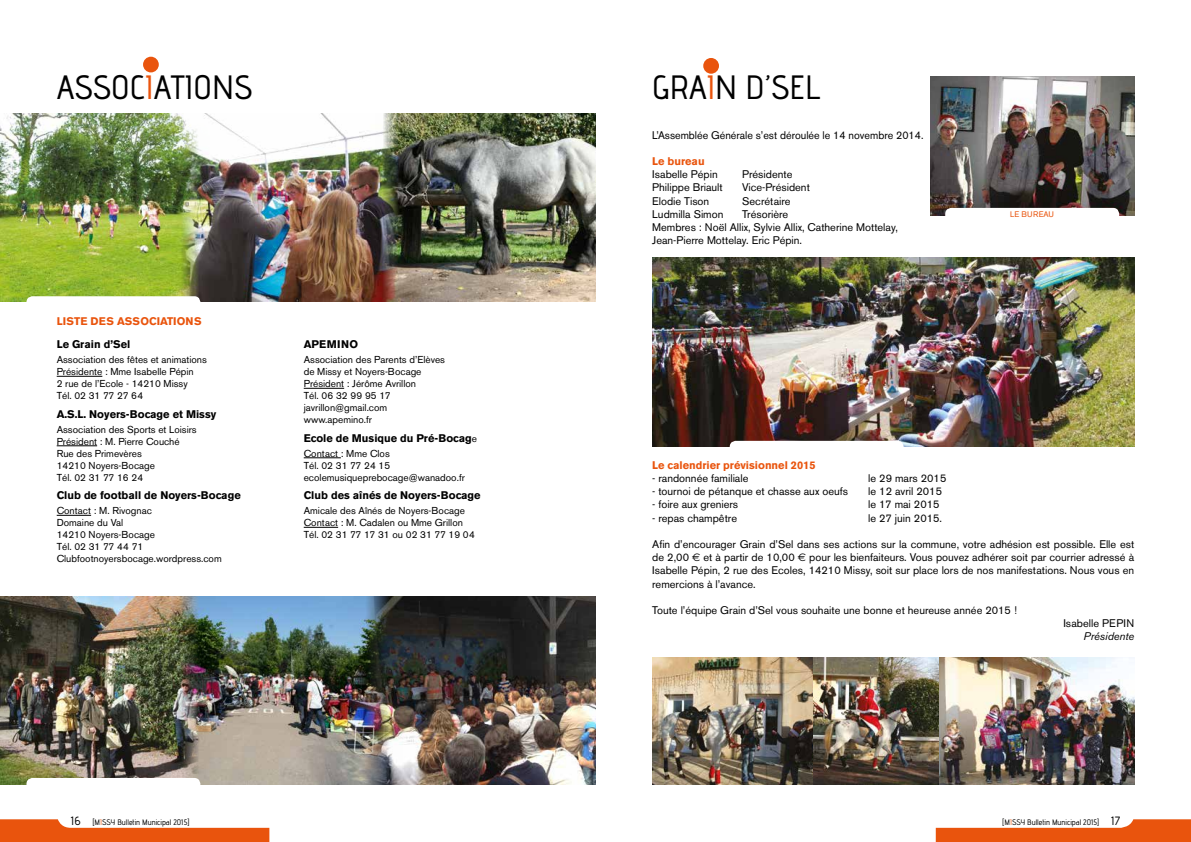
<style>
.page{position:relative;width:1191px;height:842px;background:#fff}
.page>*{position:absolute;margin:0;border:0;box-sizing:border-box;transform-origin:0 0}
.t1{font:33.7px "advent Bd 1";color:#000}
.t2{font:11px/13.2px "Akzidenz Grotesk BE";color:#000}
.t3{font:700 11px "Akzidenz Grotesk BE";color:#000}
.t4{font:700 11px "Akzidenz Grotesk BE";color:#e9540d}
.t5{font:italic 11px "Akzidenz Grotesk BE";color:#000}
.t6{font:700 11px "Akzidenz Grotesk BE";letter-spacing:.03em;color:#000}
.t7{font:10px/12px "Akzidenz Grotesk BE";color:#000}
.t8{font:8px "advent Bd 1";color:#000}
.t9{font:8px "Akzidenz Grotesk BE";letter-spacing:.02em;color:#e9540d}
.s1{color:#e9540d}
.s2{font-weight:400;font-size:10px}
.s3{font-family:"Euro Sans"}
.s4{font-size:12px}
</style>
<div class="page">
<svg style="left:0;top:819px;width:269px;height:23px"></svg>
<svg style="left:935px;top:819px;width:256px;height:23px"></svg>
<img style="left:403px;top:596px;width:192px;height:188px">
<img style="left:210px;top:113px;width:166px;height:188px">
<img style="left:210px;top:596px;width:193px;height:188px">
<div style="left:143px;top:57px;width:16px;height:15px;background:#e9540d;border-radius:50%"></div>
<img style="left:0;top:113px;width:210px;height:188px">
<img style="left:0;top:596px;width:210px;height:188px">
<img style="left:376px;top:113px;width:219px;height:188px">
<hr style="left:57px;top:376px;width:45px;height:1px;background:#000">
<hr style="left:57px;top:445px;width:40px;height:1px;background:#000">
<hr style="left:57px;top:515px;width:34px;height:1px;background:#000">
<hr style="left:304px;top:388px;width:40px;height:1px;background:#000">
<hr style="left:304px;top:457px;width:37px;height:1px;background:#000">
<hr style="left:304px;top:527px;width:34px;height:1px;background:#000">
<div style="left:26px;top:296px;width:174px;height:14px;background:#fff;border-radius:6px"></div>
<div style="left:26px;top:778px;width:174px;height:14px;background:#fff;border-radius:6px"></div>
<img style="left:652px;top:658px;width:162px;height:126px">
<img style="left:814px;top:658px;width:125px;height:126px">
<img style="left:939px;top:658px;width:195px;height:126px">
<div style="left:703px;top:58px;width:16px;height:16px;background:#e9540d;border-radius:50%"></div>
<img style="left:652px;top:258px;width:482px;height:188px">
<div style="left:729px;top:441px;width:174px;height:14px;background:#fff;border-radius:6px"></div>
<img style="left:930px;top:77px;width:204px;height:139px">
<div style="left:945px;top:208px;width:174px;height:14px;background:#fff;border-radius:6px"></div>
<h1 class="t1" style="left:57px;top:67px;width:197px">ASSOC<span class="s1">I</span>ATIONS</h1>
<p class="t4" style="left:57px;top:315px;width:146px">LISTE DES ASSOCIATIONS</p>
<p class="t3" style="left:57px;top:338px;width:75px">Le Grain d’Sel</p>
<p class="t7" style="left:57px;top:354px;width:152px">Association des fêtes et animations<br>Présidente : Mme Isabelle Pépin<br>2 rue de l’Ecole - 14210 Missy<br>Tél. 02 31 77 27 64</p>
<p class="t3" style="left:57px;top:408px;width:161px">A.S.L. Noyers-Bocage et Missy</p>
<p class="t7" style="left:57px;top:423px;width:142px">Association des Sports et Loisirs<br>Président : M. Pierre Couché<br>Rue des Primevères<br>14210 Noyers-Bocage<br>Tél. 02 31 77 16 24</p>
<p class="t3" style="left:57px;top:489px;width:186px">Club de football de Noyers-Bocage</p>
<p class="t7" style="left:57px;top:505px;width:167px">Contact : M. Rivognac<br>Domaine du Val<br>14210 Noyers-Bocage<br>Tél. 02 31 77 44 71<br>Clubfootnoyersbocage.wordpress.com</p>
<p class="t6" style="left:304px;top:338px;width:56px">APEMINO</p>
<p class="t7" style="left:304px;top:354px;width:143px">Association des Parents d’Elèves de Missy et Noyers-Bocage<br>Président : Jérôme Avrillon<br>Tél. 06 32 99 95 17 javrillon@gmail.com www.apemino.fr</p>
<p class="t3" style="left:304px;top:432px;width:175px">Ecole de Musique du Pré-Bocag<span class="s2">e</span></p>
<p class="t7" style="left:304px;top:447px;width:163px">Contact : Mme Clos<br>Tél. 02 31 77 24 15 ecolemusiqueprebocage@wanadoo.fr</p>
<p class="t3" style="left:304px;top:489px;width:178px">Club des aînés de Noyers-Bocage</p>
<p class="t7" style="left:304px;top:505px;width:173px">Amicale des Aînés de Noyers-Bocage<br>Contact : M. Cadalen ou Mme Grillon<br>Tél. 02 31 77 17 31 ou 02 31 77 19 04</p>
<h1 class="t1" style="left:652px;top:67px;width:170px">GRA<span class="s1">I</span>N D’SEL</h1>
<p class="t2" style="left:652px;top:128px;width:273px">L’Assemblée Générale s’est déroulée le 14 novembre 2014.</p>
<p class="t4" style="left:652px;top:155px;width:54px">Le bureau</p>
<p class="t2" style="left:652px;top:168px;width:67px">Isabelle Pépin</p>
<p class="t2" style="left:742px;top:168px;width:52px">Présidente</p>
<p class="t2" style="left:652px;top:181px;width:72px">Philippe Briault</p>
<p class="t2" style="left:742px;top:181px;width:69px">Vice-Président</p>
<p class="t2" style="left:652px;top:194px;width:59px">Elodie Tison</p>
<p class="t2" style="left:742px;top:194px;width:50px">Secrétaire</p>
<p class="t2" style="left:652px;top:207px;width:73px">Ludmilla Simon</p>
<p class="t2" style="left:652px;top:207px;width:247px;text-indent:90px">Trésorière<br>Membres : Noël Allix, Sylvie Allix, Catherine Mottelay,<br>Jean-Pierre Mottelay. Eric Pépin.</p>
<p class="t9" style="left:1010px;top:209px;width:45px">LE BUREAU</p>
<p class="t4" style="left:652px;top:458px;width:165px">Le calendrier prévisionnel 2015</p>
<p class="t2" style="left:652px;top:471px;width:98px">- randonnée familiale</p>
<p class="t2" style="left:868px;top:471px;width:80px">le 29 mars 2015</p>
<p class="t2" style="left:652px;top:485px;width:197px">- tournoi de pétanque et chasse aux oeufs</p>
<p class="t2" style="left:868px;top:485px;width:75px">le 12 avril 2015</p>
<p class="t2" style="left:652px;top:498px;width:87px">- foire aux greniers</p>
<p class="t2" style="left:868px;top:498px;width:73px">le 17 mai 2015</p>
<p class="t2" style="left:652px;top:511px;width:86px">- repas champêtre</p>
<p class="t2" style="left:868px;top:511px;width:75px">le 27 juin 2015.</p>
<p class="t2" style="left:652px;top:537px;width:483px;text-align:justify">Afin d’encourager Grain d’Sel dans ses actions sur la commune, votre adhésion est possible. Elle est de 2,00 <span class="s3">€</span> et à partir de 10,00 <span class="s3">€</span> pour les bienfaiteurs. Vous pouvez adhérer soit par courrier adressé à Isabelle Pépin, 2 rue des Ecoles, 14210 Missy, soit sur place lors de nos manifestations. Nous vous en remercions à l’avance.</p>
<p class="t2" style="left:652px;top:603px;width:366px">Toute l’équipe Grain d’Sel vous souhaite une bonne et heureuse année 2015 !</p>
<p class="t2" style="left:1063px;top:617px;width:72px">Isabelle PEPIN</p>
<p class="t5" style="left:1083px;top:630px;width:52px">Présidente</p>
<p class="t8" style="left:71px;top:817px;width:120px"><span class="s4">16</span> [M<span class="s1">I</span>SSY Bulletin Municipal 2015]</p>
<p class="t8" style="left:1002px;top:817px;width:119px">[M<span class="s1">I</span>SSY Bulletin Municipal 2015] <span class="s4">17</span></p>
</div>
